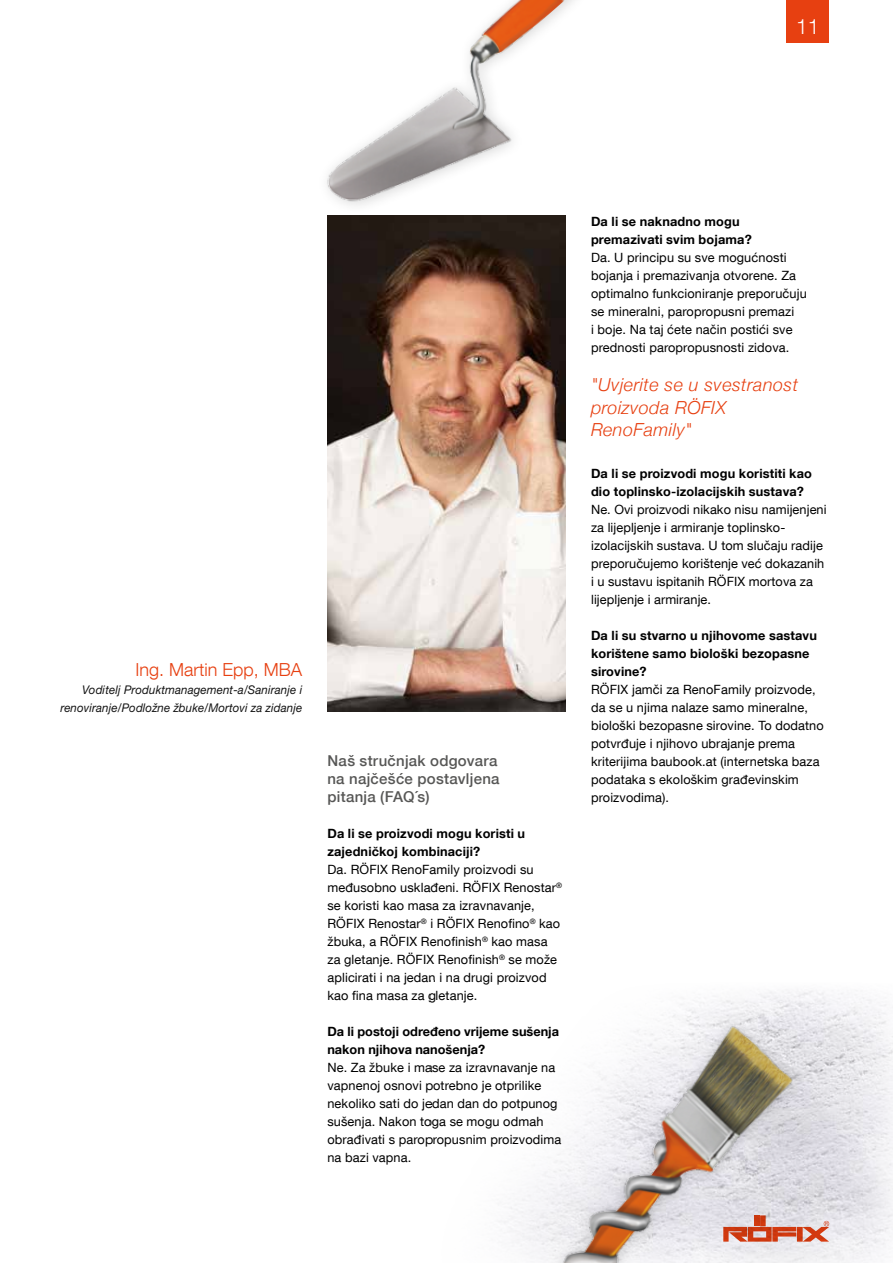
<style>
.page{position:relative;width:893px;height:1263px;background:#fff}
.page>*{position:absolute;margin:0;border:0;box-sizing:border-box;transform-origin:0 0}
.t1{font:300 21px "Helvetica Neue LT Com";color:#fff}
.t2{font:italic 300 18px/22.5px "Helvetica Neue";letter-spacing:.025em;color:#e74011}
.t3{font:300 18px "Helvetica Neue LT Com";color:#e74011}
.t4{font:500 15px/18px "Helvetica Neue LT Com";letter-spacing:.02em;color:#575756}
.t5{font:12.75px/18px "Helvetica Neue LT Com";letter-spacing:.01em;color:#000}
.t6{font:700 12.75px/18px "Helvetica Neue LT Com";letter-spacing:.01em;color:#000}
.t7{font:italic 12px/18px "Helvetica Neue LT";letter-spacing:.01em;color:#131313;text-align:right;scale:.96 1}
</style>
<div class="page">
<div style="left:787px;top:0;width:42px;height:43px;background:#e74011"></div>
<img style="left:327px;top:215px;width:239px;height:497px">
<img style="left:760px;top:990px;width:133px;height:273px">
<img style="left:327px;top:0;width:238px;height:270px">
<img style="left:499px;top:994px;width:345px;height:269px">
<h1 class="t1" style="left:796px;top:13px;width:25px">11</h1>
<h2 class="t3" style="left:136px;top:658px;width:168px">Ing. Martin Epp, MBA</h2>
<p class="t7" style="left:60px;top:680px;width:254px">Voditelj Produktmanagement-a/Saniranje i renoviranje/Podložne žbuke/Mortovi za zidanje</p>
<p class="t4" style="left:327px;top:751px;width:174px">Naš stručnjak odgovara na najčešće postavljena pitanja (FAQ´s)</p>
<p class="t6" style="left:327px;top:824px;width:199px">Da li se proizvodi mogu koristi u zajedničkoj kombinaciji?</p>
<p class="t5" style="left:327px;top:860px;width:236px">Da. RÖFIX RenoFamily proizvodi su međusobno usklađeni. RÖFIX Renostar<sup>® </sup>se koristi kao masa za izravnavanje, RÖFIX Renostar<sup>®</sup> i RÖFIX Renofino<sup>®</sup> kao žbuka, a RÖFIX Renofinish<sup>®</sup> kao masa za gletanje. RÖFIX Renofinish<sup>®</sup> se može aplicirati i na jedan i na drugi proizvod kao fina masa za gletanje.</p>
<p class="t6" style="left:327px;top:1022px;width:233px">Da li postoji određeno vrijeme sušenja nakon njihova nanošenja?</p>
<p class="t5" style="left:327px;top:1058px;width:235px">Ne. Za žbuke i mase za izravnavanje na vapnenoj osnovi potrebno je otprilike nekoliko sati do jedan dan do potpunog sušenja. Nakon toga se mogu odmah obrađivati s paropropusnim proizvodima na bazi vapna.</p>
<p class="t6" style="left:591px;top:212px;width:162px">Da li se naknadno mogu premazivati svim bojama?</p>
<p class="t5" style="left:591px;top:248px;width:217px">Da. U principu su sve mogućnosti bojanja i premazivanja otvorene. Za optimalno funkcioniranje preporučuju se mineralni, paropropusni premazi<br>i boje. Na taj ćete način postići sve prednosti paropropusnosti zidova.</p>
<h2 class="t2" style="left:591px;top:372px;width:208px">"Uvjerite se u svestranost proizvoda RÖFIX<br>RenoFamily"</h2>
<p class="t6" style="left:591px;top:464px;width:222px">Da li se proizvodi mogu koristiti kao dio toplinsko-izolacijskih sustava?</p>
<p class="t5" style="left:591px;top:500px;width:237px">Ne. Ovi proizvodi nikako nisu namijenjeni za lijepljenje i armiranje toplinsko&shy;izolacijskih sustava. U tom slučaju radije preporučujemo korištenje već dokazanih i u sustavu ispitanih RÖFIX mortova za lijepljenje i armiranje.</p>
<p class="t6" style="left:591px;top:626px;width:227px">Da li su stvarno u njihovome sastavu korištene samo biološki bezopasne sirovine?</p>
<p class="t5" style="left:591px;top:680px;width:234px">RÖFIX jamči za RenoFamily proizvode, da se u njima nalaze samo mineralne, biološki bezopasne sirovine. To dodatno potvrđuje i njihovo ubrajanje prema kriterijima baubook.at (internetska baza podataka s ekološkim građevinskim proizvodima).</p>
</div>
